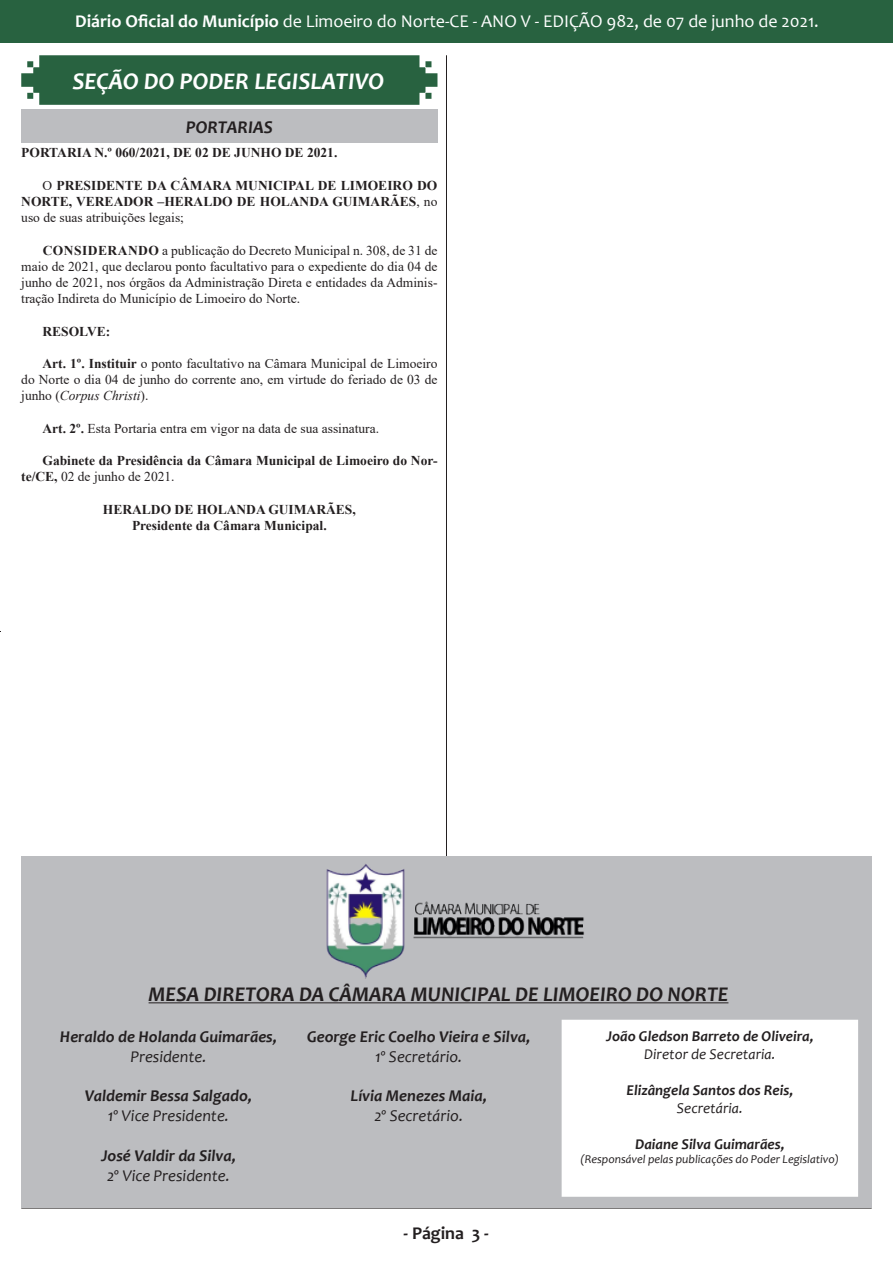
<style>
.page{position:relative;width:893px;height:1263px;background:#fff}
.page>*{position:absolute;margin:0;border:0;box-sizing:border-box;transform-origin:0 0}
.t1{font:italic 700 24px "Candara";color:#fff}
.t2{font:italic 700 21px "Candara";color:#231f20}
.t3{font:18px "Candara";color:#fff}
.t4{font:700 18px "Candara";color:#231f20}
.t5{font:italic 700 18px "Candara";color:#231f20}
.t6{font:italic 700 16.5px "Candara";color:#231f20}
.t7{font:italic 16.5px "Candara";color:#231f20}
.t8{font:italic 700 15px "Candara";color:#231f20}
.t9{font:italic 15px "Candara";color:#231f20}
.t10{font:13.5px/16.2px "Times New Roman";color:#231f20;text-align:justify}
.t11{font:700 13.5px/16.2px "Times New Roman";color:#231f20;text-align:justify}
.t12{font:italic 12px "Candara";color:#231f20}
.s1{font-weight:700}
.s2{font-weight:400}
.s3{font-style:italic}
</style>
<div class="page">
<div style="left:0;top:0;width:892px;height:42px;background:#286240"></div>
<hr style="left:446px;top:55px;width:1px;height:1153px;background:#231f20">
<hr style="left:21px;top:1208px;width:851px;height:1px;background:#231f20">
<svg style="left:21px;top:55px;width:416px;height:50px;background:#346a4a"></svg>
<div style="left:21px;top:856px;width:851px;height:352px;background:#bcbdc0"></div>
<hr style="left:149px;top:1002px;width:579px;height:1px;background:#231f20">
<div style="left:562px;top:1020px;width:296px;height:177px;background:#fff;border:2px solid #fff"></div>
<img style="left:326px;top:864px;width:258px;height:115px">
<div style="left:21px;top:110px;width:416px;height:33px;background:#bcbdc0"></div>
<h3 class="t3" style="left:75px;top:10px;width:745px"><span class="s1">Diário Oficial do Município</span> de Limoeiro do Norte-CE - ANO V - EDIÇÃO 982, de 07 de junho de 2021.</h3>
<p class="t1" style="left:72px;top:66px;width:313px">SEÇÃO DO PODER LEGISLATIVO</p>
<p class="t5" style="left:186px;top:116px;width:89px">PORTARIAS</p>
<p class="t11" style="left:21px;top:144px;width:318px">PORTARIA N.º 060/2021, DE 02 DE JUNHO DE 2021.</p>
<p class="t11" style="left:21px;top:177px;width:418px;text-indent:21px"><span class="s2">O</span> PRESIDENTE DA CÂMARA MUNICIPAL DE LIMOEIRO DO NORTE, VEREADOR –HERALDO DE HOLANDA GUIMARÃES<span class="s2">, no uso de suas atribuições legais;</span></p>
<p class="t10" style="left:21px;top:242px;width:418px;text-indent:21px"><span class="s1">CONSIDERANDO</span> a publicação do Decreto Municipal n. 308, de 31 de maio de 2021, que declarou ponto facultativo para o expediente do dia 04 de junho de 2021, nos órgãos da Administração Direta e entidades da Adminis&shy;tração Indireta do Município de Limoeiro do Norte.</p>
<p class="t11" style="left:43px;top:323px;width:69px">RESOLVE:</p>
<p class="t10" style="left:21px;top:355px;width:418px;text-indent:21px"><span class="s1">Art. 1º. Instituir</span> o ponto facultativo na Câmara Municipal de Limoeiro do Norte o dia 04 de junho do corrente ano, em virtude do feriado de 03 de junho (<span class="s3">Corpus Christi</span>).</p>
<p class="t10" style="left:43px;top:420px;width:338px"><span class="s1">Art. 2º.</span> Esta Portaria entra em vigor na data de sua assinatura.</p>
<p class="t11" style="left:21px;top:452px;width:418px;text-indent:21px">Gabinete da Presidência da Câmara Municipal de Limoeiro do Nor&shy;te/CE, <span class="s2">02 de junho de 2021.</span></p>
<p class="t11" style="left:103px;top:501px;width:254px">HERALDO DE HOLANDA GUIMARÃES,</p>
<p class="t11" style="left:132px;top:517px;width:196px">Presidente da Câmara Municipal.</p>
<p class="t2" style="left:149px;top:981px;width:581px">MESA DIRETORA DA CÂMARA MUNICIPAL DE LIMOEIRO DO NORTE</p>
<p class="t8" style="left:606px;top:1026px;width:209px">João Gledson Barreto de Oliveira,</p>
<p class="t9" style="left:644px;top:1044px;width:133px">Diretor de Secretaria.</p>
<p class="t8" style="left:626px;top:1080px;width:168px">Elizângela Santos dos Reis,</p>
<p class="t9" style="left:677px;top:1098px;width:67px">Secretária.</p>
<p class="t8" style="left:635px;top:1134px;width:151px">Daiane Silva Guimarães,</p>
<p class="t12" style="left:581px;top:1152px;width:260px">(Responsável pelas publicações do Poder Legislativo)</p>
<p class="t6" style="left:60px;top:1026px;width:219px">Heraldo de Holanda Guimarães,</p>
<p class="t7" style="left:130px;top:1046px;width:78px">Presidente.</p>
<p class="t6" style="left:85px;top:1086px;width:169px">Valdemir Bessa Salgado,</p>
<p class="t7" style="left:108px;top:1105px;width:123px">1º Vice Presidente.</p>
<p class="t6" style="left:101px;top:1145px;width:136px">José Valdir da Silva,</p>
<p class="t7" style="left:107px;top:1165px;width:124px">2º Vice Presidente.</p>
<p class="t6" style="left:307px;top:1026px;width:225px">George Eric Coelho Vieira e Silva,</p>
<p class="t7" style="left:375px;top:1046px;width:89px">1º Secretário.</p>
<p class="t6" style="left:351px;top:1086px;width:138px">Lívia Menezes Maia,</p>
<p class="t7" style="left:374px;top:1105px;width:90px">2º Secretário.</p>
<h3 class="t4" style="left:404px;top:1222px;width:87px">- Página 3 -</h3>
</div>
